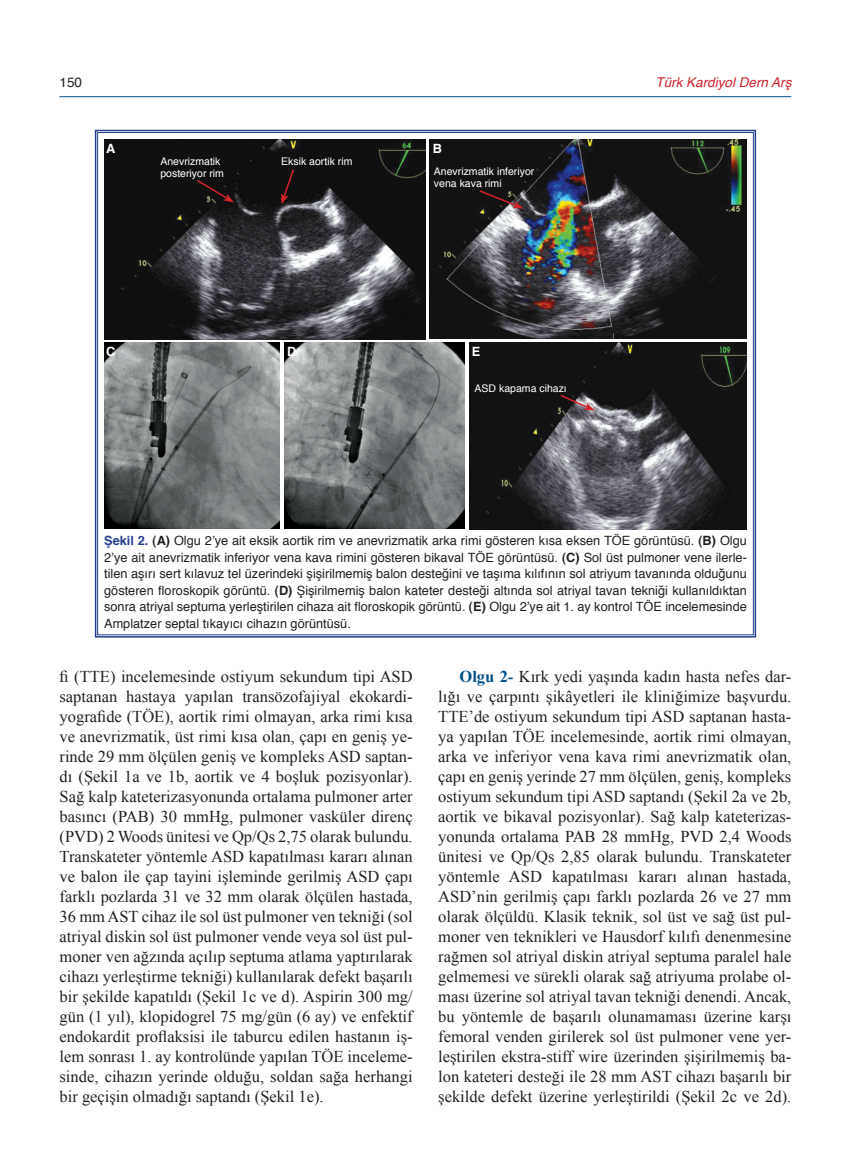
<style>
.page{position:relative;width:851px;height:1170px;background:#fff}
.page>*{position:absolute;margin:0;border:0;box-sizing:border-box;transform-origin:0 0}
.t1{font:16.5px/20px "Times New Roman";color:#231f20;text-align:justify}
.t2{font:italic 13.5px "Helvetica";color:#d1232a}
.t3{font:13.5px "Helvetica";color:#231f20}
.t4{font:12.75px/16.5px "Helvetica";color:#231f20;text-align:justify}
.t5{font:700 12.75px "Helvetica";color:#fff}
.t6{font:10.5px/12px "Helvetica";color:#fff}
.s1{font-weight:700;color:#253f8e}
.s2{font-weight:700}
.s3{font-weight:700;color:#01508b}
</style>
<div class="page">
<hr style="left:59px;top:96px;width:732px;height:1px;background:#01508b">
<svg style="left:94px;top:129px;width:662px;height:509px"></svg>
<img style="left:104px;top:139px;width:322px;height:200px">
<img style="left:429px;top:139px;width:317px;height:199px">
<img style="left:104px;top:343px;width:175px;height:185px">
<img style="left:284px;top:343px;width:180px;height:186px">
<img style="left:469px;top:343px;width:277px;height:186px">
<svg style="left:196px;top:178px;width:38px;height:24px"></svg>
<svg style="left:281px;top:168px;width:14px;height:36px"></svg>
<svg style="left:478px;top:189px;width:45px;height:19px"></svg>
<svg style="left:559px;top:393px;width:35px;height:17px"></svg>
<p class="t3" style="left:60px;top:73px;width:24px">150</p>
<p class="t2" style="left:655px;top:71px;width:137px">Türk Kardiyol Dern Arş</p>
<p class="t5" style="left:106px;top:140px;width:11px">A</p>
<p class="t6" style="left:160px;top:156px;width:65px">Anevrizmatik posteriyor rim</p>
<p class="t6" style="left:281px;top:156px;width:73px">Eksik aortik rim</p>
<p class="t5" style="left:106px;top:343px;width:11px">C</p>
<p class="t5" style="left:287px;top:343px;width:11px">D</p>
<p class="t5" style="left:432px;top:140px;width:11px">B</p>
<p class="t6" style="left:434px;top:166px;width:102px">Anevrizmatik inferiyor vena kava rimi</p>
<p class="t5" style="left:472px;top:343px;width:10px">E</p>
<p class="t6" style="left:474px;top:383px;width:94px">ASD kapama cihazı</p>
<p class="t4" style="left:104px;top:533px;width:644px"><span class="s1">Şekil 2.</span> <span class="s2">(A)</span> Olgu 2’ye ait eksik aortik rim ve anevrizmatik arka rimi gösteren kısa eksen TÖE görüntüsü. <span class="s2">(B)</span> Olgu 2’ye ait anevrizmatik inferiyor vena kava rimini gösteren bikaval TÖE görüntüsü. <span class="s2">(C)</span> Sol üst pulmoner vene ilerle&shy;tilen aşırı sert kılavuz tel üzerindeki şişirilmemiş balon desteğini ve taşıma kılıfının sol atriyum tavanında olduğunu gösteren floroskopik görüntü. <span class="s2">(D)</span> Şişirilmemiş balon kateter desteği altında sol atriyal tavan tekniği kullanıldıktan sonra atriyal septuma yerleştirilen cihaza ait floroskopik görüntü. <span class="s2">(E)</span> Olgu 2’ye ait 1. ay kontrol TÖE incelemesinde Amplatzer septal tıkayıcı cihazın görüntüsü.</p>
<p class="t1" style="left:60px;top:665px;width:354px">fi (TTE) incelemesinde ostiyum sekundum tipi ASD saptanan hastaya yapılan transözofajiyal ekokardi&shy;yografide (TÖE), aortik rimi olmayan, arka rimi kısa ve anevrizmatik, üst rimi kısa olan, çapı en geniş ye&shy;rinde 29 mm ölçülen geniş ve kompleks ASD saptan&shy;dı (Şekil 1a ve 1b, aortik ve 4 boşluk pozisyonlar).<br>Sağ kalp kateterizasyonunda ortalama pulmoner arter basıncı (PAB) 30 mmHg, pulmoner vasküler direnç (PVD) 2 Woods ünitesi ve Qp/Qs 2,75 olarak bulundu.<br>Transkateter yöntemle ASD kapatılması kararı alınan ve balon ile çap tayini işleminde gerilmiş ASD çapı farklı pozlarda 31 ve 32 mm olarak ölçülen hastada, 36 mm AST cihaz ile sol üst pulmoner ven tekniği (sol atriyal diskin sol üst pulmoner vende veya sol üst pul&shy;moner ven ağzında açılıp septuma atlama yaptırılarak cihazı yerleştirme tekniği) kullanılarak defekt başarılı bir şekilde kapatıldı (Şekil 1c ve d). Aspirin 300 mg/ gün (1 yıl), klopidogrel 75 mg/gün (6 ay) ve enfektif endokardit proflaksisi ile taburcu edilen hastanın iş&shy;lem sonrası 1. ay kontrolünde yapılan TÖE inceleme&shy;sinde, cihazın yerinde olduğu, soldan sağa herhangi bir geçişin olmadığı saptandı (Şekil 1e).</p>
<p class="t1" style="left:438px;top:666px;width:354px;text-indent:21px"><span class="s3">Olgu 2-</span> Kırk yedi yaşında kadın hasta nefes dar&shy;lığı ve çarpıntı şikâyetleri ile kliniğimize başvurdu.<br>TTE’de ostiyum sekundum tipi ASD saptanan hasta&shy;ya yapılan TÖE incelemesinde, aortik rimi olmayan, arka ve inferiyor vena kava rimi anevrizmatik olan, çapı en geniş yerinde 27 mm ölçülen, geniş, kompleks ostiyum sekundum tipi ASD saptandı (Şekil 2a ve 2b, aortik ve bikaval pozisyonlar). Sağ kalp kateterizas&shy;yonunda ortalama PAB 28 mmHg, PVD 2,4 Woods ünitesi ve Qp/Qs 2,85 olarak bulundu. Transkateter yöntemle ASD kapatılması kararı alınan hastada, ASD’nin gerilmiş çapı farklı pozlarda 26 ve 27 mm olarak ölçüldü. Klasik teknik, sol üst ve sağ üst pul&shy;moner ven teknikleri ve Hausdorf kılıfı denenmesine rağmen sol atriyal diskin atriyal septuma paralel hale gelmemesi ve sürekli olarak sağ atriyuma prolabe ol&shy;ması üzerine sol atriyal tavan tekniği denendi. Ancak, bu yöntemle de başarılı olunamaması üzerine karşı femoral venden girilerek sol üst pulmoner vene yer&shy;leştirilen ekstra-stiff wire üzerinden şişirilmemiş ba&shy;lon kateteri desteği ile 28 mm AST cihazı başarılı bir şekilde defekt üzerine yerleştirildi (Şekil 2c ve 2d).</p>
</div>
